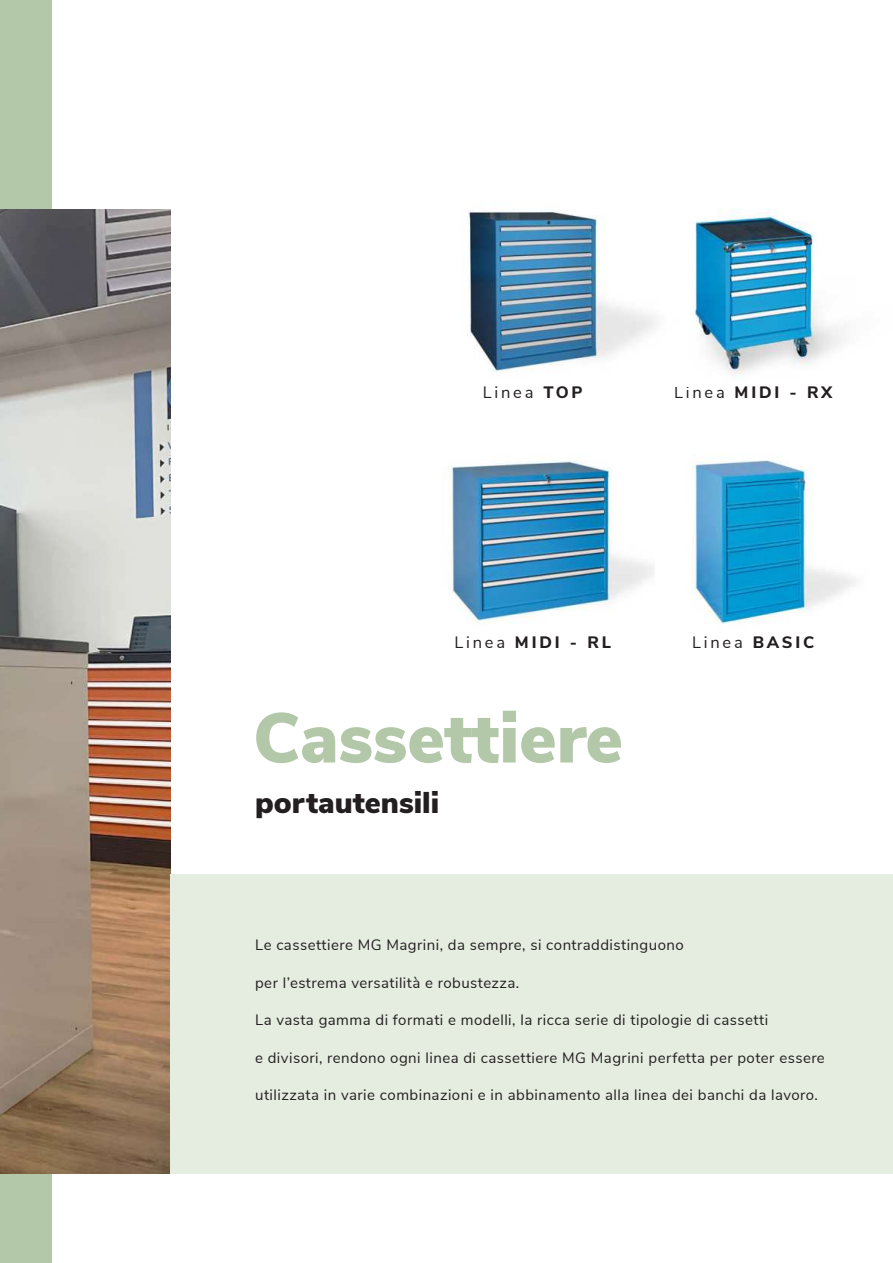
<style>
.page{position:relative;width:893px;height:1263px;background:#fff}
.page>*{position:absolute;margin:0;border:0;box-sizing:border-box;transform-origin:0 0}
.t1{font:900 70.2px "Nunito Sans";color:#b3c8a9}
.t2{font:900 30px "Nunito Sans";color:#231f20}
.t3{font:800 16.5px "Nunito Sans";letter-spacing:.17em;color:#231f20}
.t4{font:16.5px "Nunito Sans";letter-spacing:.17em;color:#231f20}
.t5{font:15px "Nunito Sans";letter-spacing:.03em;color:#231f20}
.s1{font-weight:800}
.s2{font-weight:400}
</style>
<div class="page">
<div style="left:0;top:0;width:51px;height:1263px;background:#b3c8a9"></div>
<img style="left:0;top:209px;width:170px;height:965px">
<div style="left:170px;top:874px;width:723px;height:300px;background:#e5ede1"></div>
<img style="left:467px;top:211px;width:190px;height:162px">
<img style="left:693px;top:209px;width:152px;height:169px">
<img style="left:449px;top:461px;width:205px;height:163px">
<img style="left:692px;top:460px;width:164px;height:164px">
<p class="t4" style="left:483px;top:386px;width:101px">Linea <span class="s1">TOP</span></p>
<p class="t3" style="left:674px;top:386px;width:160px"><span class="s2">Linea</span> MIDI - RX</p>
<p class="t3" style="left:454px;top:635px;width:158px"><span class="s2">Linea</span> MIDI - RL</p>
<p class="t4" style="left:692px;top:635px;width:124px">Linea <span class="s1">BASIC</span></p>
<h1 class="t1" style="left:253px;top:711px;width:371px">Cassettiere</h1>
<h2 class="t2" style="left:255px;top:791px;width:185px">portautensili</h2>
<p class="t5" style="left:255px;top:939px;width:430px">Le cassettiere MG Magrini, da sempre, si contraddistinguono</p>
<p class="t5" style="left:255px;top:977px;width:266px">per l’estrema versatilità e robustezza.</p>
<p class="t5" style="left:255px;top:1014px;width:515px">La vasta gamma di formati e modelli, la ricca serie di tipologie di cassetti</p>
<p class="t5" style="left:255px;top:1052px;width:571px">e divisori, rendono ogni linea di cassettiere MG Magrini perfetta per poter essere</p>
<p class="t5" style="left:255px;top:1089px;width:564px">utilizzata in varie combinazioni e in abbinamento alla linea dei banchi da lavoro.</p>
</div>
